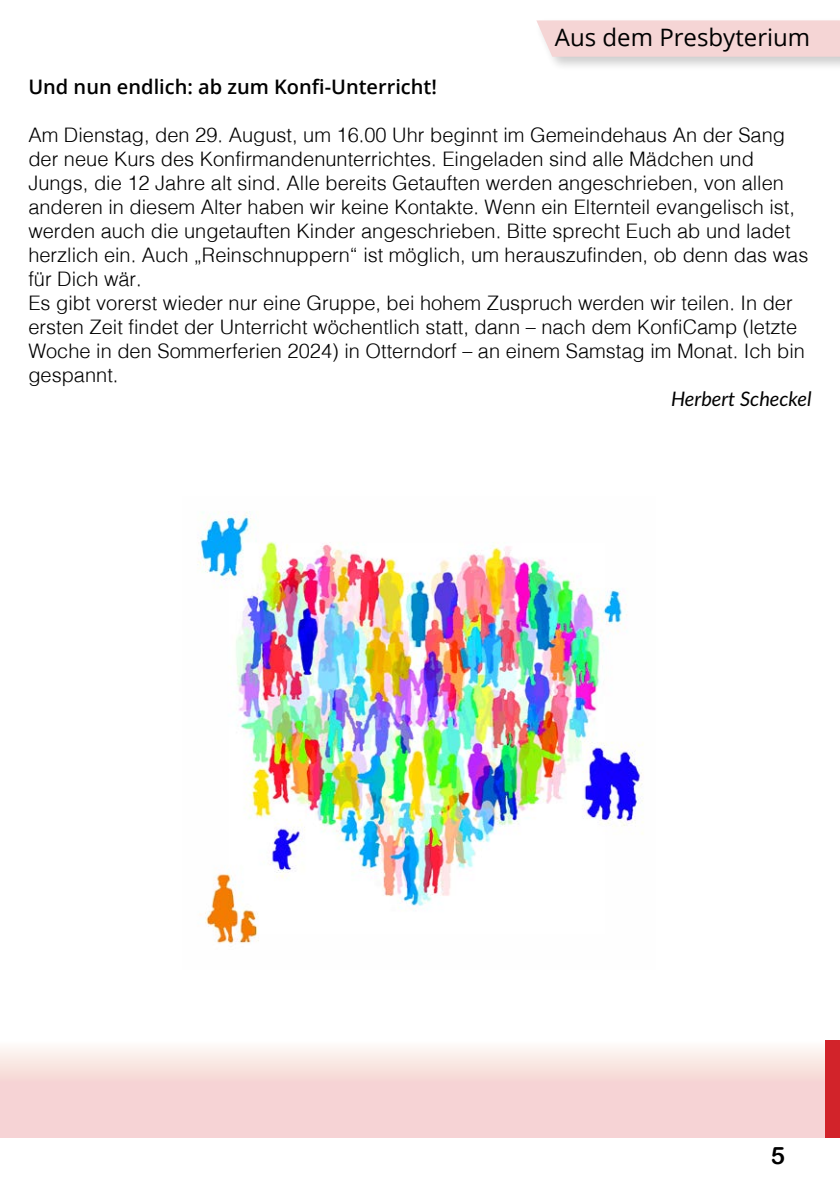
<style>
.page{position:relative;width:840px;height:1191px;background:#fff}
.page>*{position:absolute;margin:0;border:0;box-sizing:border-box;transform-origin:0 0}
.t1{font:24px "Open Sans";color:#000}
.t2{font:300 20px/24px "Helv";color:#000}
.t3{font:600 20px "Open Sans";color:#000}
.t4{font:italic 20px "Lato";color:#000}
</style>
<div class="page">
<div style="left:0;top:1040px;width:839px;height:98px;background:linear-gradient(to bottom,#fbf1ec,#f4c9cd)"></div>
<div style="left:824px;top:1040px;width:15px;height:98px;background:#d2232a"></div>
<div style="left:533px;top:17px;width:306px;height:54px;background:#000;opacity:.2"></div>
<svg style="left:536px;top:20px;width:303px;height:37px"></svg>
<img style="left:198px;top:512px;width:445px;height:432px">
<p class="t1" style="left:554px;top:20px;width:257px">Aus dem Presbyterium</p>
<p class="t3" style="left:28px;top:73px;width:410px">Und nun endlich: ab zum Konfi-Unterricht!</p>
<p class="t2" style="left:28px;top:122px;width:781px">Am Dienstag, den 29. August, um 16.00 Uhr beginnt im Gemeindehaus An der Sang der neue Kurs des Konfirmandenunterrichtes. Eingeladen sind alle Mädchen und Jungs, die 12 Jahre alt sind. Alle bereits Getauften werden angeschrieben, von allen anderen in diesem Alter haben wir keine Kontakte. Wenn ein Elternteil evangelisch ist, werden auch die ungetauften Kinder angeschrieben. Bitte sprecht Euch ab und ladet herzlich ein. Auch „Reinschnuppern“ ist möglich, um herauszufinden, ob denn das was für Dich wär.<br>Es gibt vorerst wieder nur eine Gruppe, bei hohem Zuspruch werden wir teilen. In der ersten Zeit findet der Unterricht wöchentlich statt, dann – nach dem KonfiCamp (letzte Woche in den Sommerferien 2024) in Otterndorf – an einem Samstag im Monat. Ich bin gespannt.</p>
<p class="t4" style="left:670px;top:384px;width:142px">Herbert Scheckel</p>
</div>
